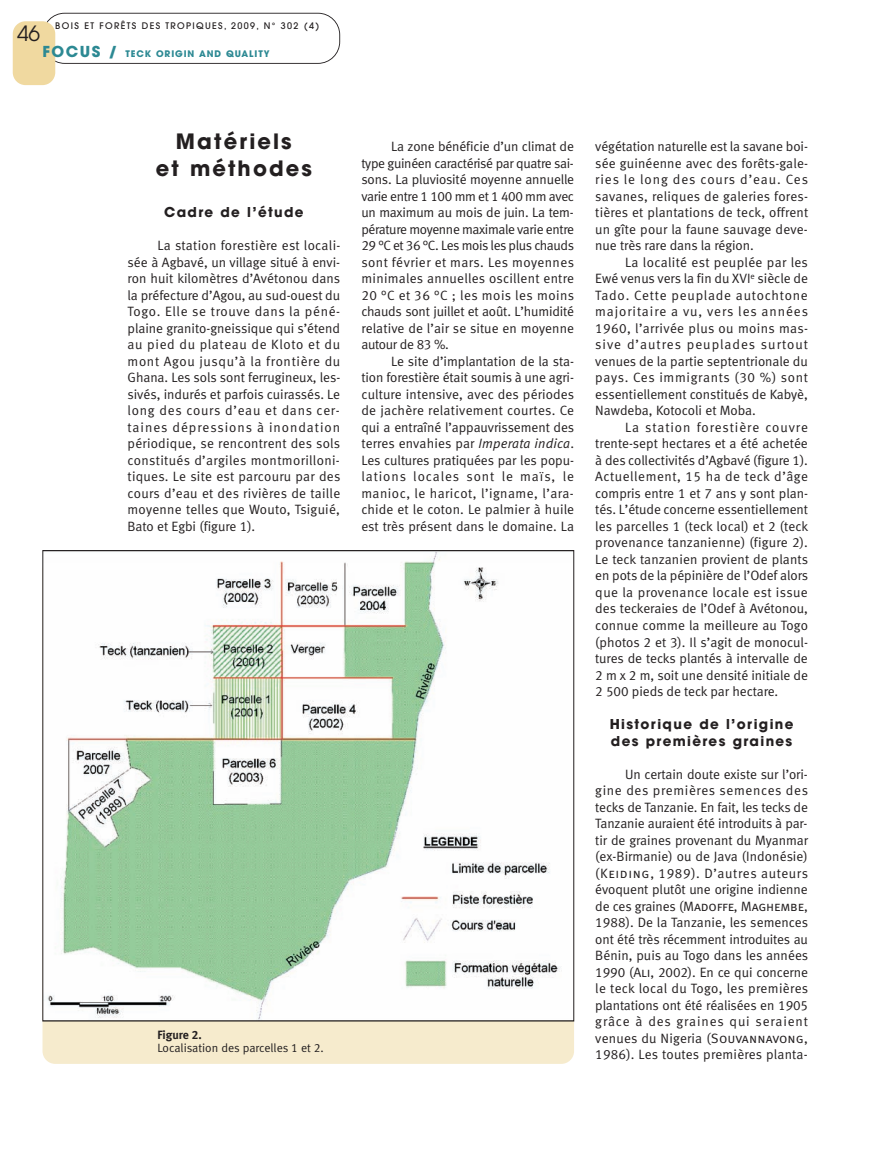
<style>
.page{position:relative;width:893px;height:1149px;background:#fff}
.page>*{position:absolute;margin:0;border:0;box-sizing:border-box;transform-origin:0 0}
.t1{font:700 21px/27px "Avant Garde";letter-spacing:.1em;color:#231f20;text-align:center}
.t2{font:21px "Avant Garde";color:#231f20}
.t3{font:13.5px/16.5px "Meta Normal LF";color:#231f20;text-align:justify}
.t4{font:700 13.5px/16.5px "Avant Garde";letter-spacing:.1em;color:#231f20}
.t5{font:12px "Meta Normal LF";letter-spacing:-.005em;color:#231f20}
.t6{font:12px "Meta Bold LF";color:#231f20}
.t7{font:500 9px "Avant Garde";letter-spacing:.15em;color:#231f20}
.t8{font:700 9px "Avant Garde";letter-spacing:.1em;color:#2c8993}
.s1{font-size:15px}
.s2{font-style:italic}
.s3{font-family:"Meta Normal LF Caps"}
</style>
<div class="page">
<div style="left:43px;top:557px;width:531px;height:506px;background:#f6ebcd;border-radius:13px"></div>
<svg style="left:46px;top:13px;width:294px;height:51px"></svg>
<div style="left:13px;top:21px;width:42px;height:64px;background:#f0d9a0;border-radius:13px"></div>
<img style="left:45px;top:552px;width:527px;height:466px">
<h1 class="t2" style="left:17px;top:21px;width:25px">46</h1>
<p class="t7" style="left:55px;top:20px;width:265px">BOIS ET FORÊTS DES TROPIQUES, 2009, N° 302 (4)</p>
<p class="t8" style="left:43px;top:48px;width:229px"><span class="s1">FOCUS /</span> TECK ORIGIN AND QUALITY</p>
<h1 class="t1" style="left:156px;top:127px;width:158px">Matériels<br>et méthodes</h1>
<p class="t4" style="left:164px;top:204px;width:141px">Cadre de l’étude</p>
<p class="t3" style="left:128px;top:237px;width:214px;text-indent:30px">La station forestière est locali&shy;sée à Agbavé, un village situé à envi&shy;ron huit kilomètres d’Avétonou dans la préfecture d’Agou, au sud-ouest du Togo. Elle se trouve dans la péné&shy;plaine granito-gneissique qui s’étend au pied du plateau de Kloto et du mont Agou jusqu’à la frontière du Ghana. Les sols sont ferrugineux, les&shy;sivés, indurés et parfois cuirassés. Le long des cours d’eau et dans cer&shy;taines dépressions à inondation périodique, se rencontrent des sols constitués d’argiles montmorilloni&shy;tiques. Le site est parcouru par des cours d’eau et des rivières de taille moyenne telles que Wouto, Tsiguié, Bato et Egbi (figure 1).</p>
<p class="t6" style="left:157px;top:1027px;width:46px">Figure 2.</p>
<p class="t5" style="left:157px;top:1040px;width:168px">Localisation des parcelles 1 et 2.</p>
<p class="t3" style="left:361px;top:138px;width:214px;text-indent:30px">La zone bénéficie d’un climat de type guinéen caractérisé par quatre sai&shy;sons. La pluviosité moyenne annuelle varie entre 1 100 mm et 1 400 mm avec un maximum au mois de juin. La tem&shy;pérature moyenne maximale varie entre 29 °C et 36 °C. Les mois les plus chauds sont février et mars. Les moyennes minimales annuelles oscillent entre 20 °C et 36 °C ; les mois les moins chauds sont juillet et août. L’humidité relative de l’air se situe en moyenne autour de 83 %.</p>
<p class="t3" style="left:361px;top:352px;width:214px;text-indent:30px">Le site d’implantation de la sta&shy;tion forestière était soumis à une agri&shy;culture intensive, avec des périodes de jachère relativement courtes. Ce qui a entraîné l’appauvrissement des terres envahies par <span class="s2">Imperata indica</span>.<br>Les cultures pratiquées par les popu&shy;lations locales sont le maïs, le manioc, le haricot, l’igname, l’ara&shy;chide et le coton. Le palmier à huile est très présent dans le domaine. La</p>
<p class="t3" style="left:595px;top:138px;width:214px">végétation naturelle est la savane boi&shy;sée guinéenne avec des forêts-gale&shy;ries le long des cours d’eau. Ces savanes, reliques de galeries fores&shy;tières et plantations de teck, offrent un gîte pour la faune sauvage deve&shy;nue très rare dans la région.</p>
<p class="t3" style="left:595px;top:253px;width:214px;text-indent:30px">La localité est peuplée par les Ewé venus vers la fin du XVI<sup>e</sup> siècle de Tado. Cette peuplade autochtone majoritaire a vu, vers les années 1960, l’arrivée plus ou moins mas&shy;sive d’autres peuplades surtout venues de la partie septentrionale du pays. Ces immigrants (30 %) sont essentiellement constitués de Kabyè, Nawdeba, Kotocoli et Moba.</p>
<p class="t3" style="left:595px;top:418px;width:214px;text-indent:30px">La station forestière couvre trente-sept hectares et a été achetée à des collectivités d’Agbavé (figure 1).<br>Actuellement, 15 ha de teck d’âge compris entre 1 et 7 ans y sont plan&shy;tés. L’étude concerne essentiellement les parcelles 1 (teck local) et 2 (teck provenance tanzanienne) (figure 2).<br>Le teck tanzanien provient de plants en pots de la pépinière de l’Odef alors que la provenance locale est issue des teckeraies de l’Odef à Avétonou, connue comme la meilleure au Togo (photos 2 et 3). Il s’agit de monocul&shy;tures de tecks plantés à intervalle de 2 m x 2 m, soit une densité initiale de 2 500 pieds de teck par hectare.</p>
<p class="t4" style="left:610px;top:715px;width:185px">Historique de l’origine des premières graines</p>
<p class="t3" style="left:595px;top:765px;width:214px;text-indent:30px">Un certain doute existe sur l’ori&shy;gine des premières semences des tecks de Tanzanie. En fait, les tecks de Tanzanie auraient été introduits à par&shy;tir de graines provenant du Myanmar (ex-Birmanie) ou de Java (Indonésie) (<span class="s3">Keiding</span>, 1989). D’autres auteurs évoquent plutôt une origine indienne de ces graines (<span class="s3">Madoffe</span>, <span class="s3">Maghembe</span>, 1988). De la Tanzanie, les semences ont été très récemment introduites au Bénin, puis au Togo dans les années 1990 (<span class="s3">Ali</span>, 2002). En ce qui concerne le teck local du Togo, les premières plantations ont été réalisées en 1905 grâce à des graines qui seraient venues du Nigeria (<span class="s3">Souvannavong</span>, 1986). Les toutes premières planta-</p>
</div>
